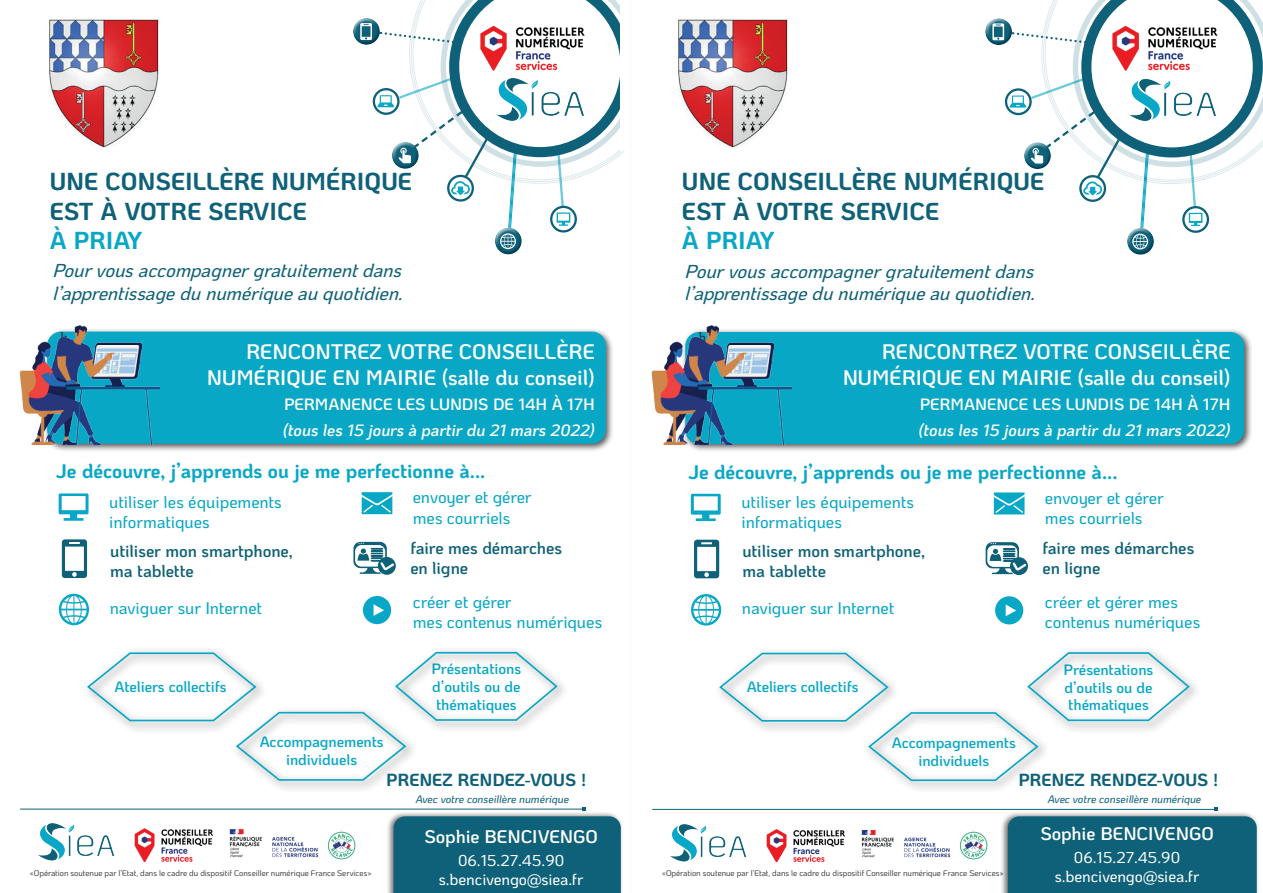
<style>
.page{position:relative;width:1263px;height:893px;background:#fff}
.page>*{position:absolute;margin:0;border:0;box-sizing:border-box;transform-origin:0 0}
.t1{font:700 24.6px/29.4px "Ko Ho";color:#0e6178}
.t2{font:700 24.6px "Ko Ho";color:#09a7c6}
.t3{font:600 21px/25.7px "Ko Ho";color:#fff;text-align:right}
.t4{font:700 19.5px "Ko Ho";letter-spacing:-.005em;color:#09a7c6}
.t5{font:italic 500 18.75px/22.5px "Ko Ho";color:#0e6178}
.t6{font:600 18.3px "Ko Ho";color:#fff}
.t7{font:700 17.55px "Ko Ho";color:#0e6178}
.t8{font:500 16.8px/20.1px "Ko Ho";letter-spacing:-.005em;color:#09a7c6}
.t9{font:600 16.8px/20.1px "Ko Ho";letter-spacing:-.005em;color:#0e6178}
.t10{font:italic 600 16.35px "Ko Ho";letter-spacing:-.005em;color:#fff}
.t11{font:600 16.35px "Ko Ho";color:#fff}
.t12{font:500 15.75px/18.9px "Ko Ho";color:#fff;text-align:center}
.t13{font:600 15px/18px "Ko Ho";letter-spacing:-.005em;color:#09a7c6;text-align:center}
.t14{font:13.95px "Minion Pro";color:#231f20}
.t15{font:italic 500 10.65px "Ko Ho";letter-spacing:-.005em;color:#0e6178}
.t16{font:8.25px "Ko Ho";letter-spacing:-.005em;color:#231f20}
</style>
<div class="page">
<div style="left:351px;top:17px;width:30px;height:23px;background:#fff;opacity:.75"></div>
<div style="left:351px;top:22px;width:30px;height:25px;background:#22859c;opacity:.75"></div>
<div style="left:493px;top:232px;width:30px;height:25px;background:#22859c;opacity:.75"></div>
<svg style="left:360px;top:17px;width:217px;height:232px"></svg>
<svg style="left:413px;top:0;width:212px;height:180px"></svg>
<img style="left:495px;top:72px;width:90px;height:54px">
<div style="left:232px;top:706px;width:185px;height:87px;background:#231f20;opacity:.75"></div>
<svg style="left:87px;top:650px;width:472px;height:132px"></svg>
<svg style="left:59px;top:493px;width:30px;height:28px"></svg>
<svg style="left:59px;top:594px;width:30px;height:31px"></svg>
<svg style="left:62px;top:539px;width:25px;height:39px"></svg>
<svg style="left:353px;top:542px;width:34px;height:26px"></svg>
<svg style="left:355px;top:545px;width:30px;height:22px"></svg>
<svg style="left:378px;top:557px;width:18px;height:18px"></svg>
<svg style="left:357px;top:543px;width:37px;height:31px"></svg>
<svg style="left:362px;top:492px;width:30px;height:22px"></svg>
<div style="left:43px;top:328px;width:571px;height:124px;background:#231f20;opacity:.75"></div>
<div style="left:47px;top:332px;width:559px;height:112px;background:#09a7c6;border-radius:14px"></div>
<svg style="left:363px;top:596px;width:28px;height:28px"></svg>
<img style="left:19px;top:325px;width:140px;height:119px">
<div style="left:386px;top:811px;width:237px;height:82px;background:#231f20;opacity:.59"></div>
<img style="left:134px;top:828px;width:80px;height:35px">
<img style="left:38px;top:823px;width:77px;height:38px">
<img style="left:229px;top:829px;width:90px;height:29px">
<img style="left:328px;top:831px;width:28px;height:29px">
<hr style="left:20px;top:809px;width:564px;height:1px;background:#0e6178">
<svg style="left:393px;top:807px;width:228px;height:86px;background:#256f83"></svg>
<div style="left:621px;top:0;width:638px;height:150px;background:#fff"></div>
<div style="left:983px;top:17px;width:30px;height:23px;background:#fff;opacity:.75"></div>
<div style="left:983px;top:22px;width:30px;height:25px;background:#22859c;opacity:.75"></div>
<div style="left:1005px;top:88px;width:27px;height:27px;border:2px solid #0e6178;border-radius:50%"></div>
<div style="left:1125px;top:232px;width:30px;height:25px;background:#22859c;opacity:.75"></div>
<svg style="left:992px;top:23px;width:12px;height:17px"></svg>
<svg style="left:1010px;top:0;width:253px;height:249px"></svg>
<img style="left:1127px;top:72px;width:90px;height:54px">
<div style="left:864px;top:706px;width:185px;height:88px;background:#231f20;opacity:.75"></div>
<svg style="left:719px;top:651px;width:472px;height:131px"></svg>
<svg style="left:691px;top:494px;width:30px;height:27px"></svg>
<svg style="left:691px;top:594px;width:30px;height:32px"></svg>
<svg style="left:694px;top:540px;width:25px;height:38px"></svg>
<div style="left:986px;top:542px;width:33px;height:26px;background:#0f6178;border-radius:7px"></div>
<svg style="left:987px;top:545px;width:30px;height:22px"></svg>
<svg style="left:1010px;top:557px;width:18px;height:18px"></svg>
<svg style="left:990px;top:543px;width:36px;height:31px"></svg>
<svg style="left:994px;top:492px;width:30px;height:22px"></svg>
<div style="left:681px;top:328px;width:571px;height:124px;background:#231f20;opacity:.75"></div>
<div style="left:685px;top:332px;width:559px;height:112px;background:#09a7c6;border-radius:14px"></div>
<svg style="left:995px;top:596px;width:28px;height:28px"></svg>
<img style="left:608px;top:326px;width:183px;height:118px">
<div style="left:1000px;top:811px;width:259px;height:82px;background:#231f20;opacity:.59"></div>
<img style="left:766px;top:829px;width:80px;height:34px">
<img style="left:670px;top:824px;width:77px;height:38px">
<img style="left:861px;top:830px;width:90px;height:28px">
<img style="left:960px;top:831px;width:28px;height:29px">
<hr style="left:652px;top:809px;width:564px;height:1px;background:#0e6178">
<svg style="left:1008px;top:807px;width:249px;height:86px;background:#246f83"></svg>
<hr style="left:630px;top:0;width:1px;height:893px;background:#fafafa">
<img style="left:50px;top:19px;width:109px;height:129px">
<img style="left:679px;top:19px;width:108px;height:129px">
<h1 class="t1" style="left:50px;top:167px;width:364px">UNE CONSEILLÈRE NUMÉRIQUE<br>EST À VOTRE SERVICE</h1>
<h1 class="t2" style="left:50px;top:220px;width:94px">À PRIAY</h1>
<h1 class="t1" style="left:682px;top:167px;width:364px">UNE CONSEILLÈRE NUMÉRIQUE<br>EST À VOTRE SERVICE</h1>
<h1 class="t2" style="left:682px;top:220px;width:94px">À PRIAY</h1>
<p class="t5" style="left:52px;top:260px;width:360px">Pourvousaccompagnergratuitementdans l’apprentissagedunumériqueauquotidien.</p>
<p class="t5" style="left:684px;top:260px;width:360px">Pourvousaccompagnergratuitementdans l’apprentissagedunumériqueauquotidien.</p>
<p class="t14" style="left:61px;top:328px;width:9px">h</p>
<p class="t3" style="left:207px;top:339px;width:389px">RENCONTREZ VOTRE CONSEILLÈRE<br>NUMÉRIQUE EN MAIRIE (salle du conseil)</p>
<p class="t11" style="left:284px;top:391px;width:312px">PERMANENCE LES LUNDIS DE 14H À 17H</p>
<p class="t10" style="left:283px;top:417px;width:313px">(tous les 15 jours à partir du 21 mars 2022)</p>
<p class="t14" style="left:699px;top:328px;width:9px">h</p>
<p class="t3" style="left:843px;top:339px;width:389px">RENCONTREZ VOTRE CONSEILLÈRE<br>NUMÉRIQUE EN MAIRIE (salle du conseil)</p>
<p class="t11" style="left:920px;top:391px;width:312px">PERMANENCE LES LUNDIS DE 14H À 17H</p>
<p class="t10" style="left:919px;top:417px;width:313px">(tous les 15 jours à partir du 21 mars 2022)</p>
<p class="t4" style="left:56px;top:455px;width:431px">Je découvre, j’apprends ou je me perfectionne à...</p>
<p class="t4" style="left:688px;top:455px;width:431px">Je découvre, j’apprends ou je me perfectionne à...</p>
<p class="t8" style="left:109px;top:492px;width:174px">utiliser les équipements informatiques</p>
<p class="t8" style="left:413px;top:488px;width:120px">envoyer et gérer mes courriels</p>
<p class="t8" style="left:741px;top:492px;width:174px">utiliser les équipements informatiques</p>
<p class="t8" style="left:1045px;top:488px;width:120px">envoyer et gérer mes courriels</p>
<p class="t9" style="left:110px;top:541px;width:184px">utiliser mon smartphone, ma tablette</p>
<p class="t8" style="left:110px;top:598px;width:154px">naviguer sur Internet</p>
<p class="t9" style="left:410px;top:538px;width:153px">faire mes démarches en ligne</p>
<p class="t8" style="left:413px;top:592px;width:191px">créer et gérer<br>mes contenus numériques</p>
<p class="t9" style="left:742px;top:541px;width:184px">utiliser mon smartphone, ma tablette</p>
<p class="t8" style="left:742px;top:598px;width:154px">naviguer sur Internet</p>
<p class="t9" style="left:1042px;top:538px;width:153px">faire mes démarches en ligne</p>
<p class="t8" style="left:1045px;top:592px;width:157px">créer et gérer mes contenus numériques</p>
<p class="t13" style="left:115px;top:678px;width:113px">Ateliers collectifs</p>
<p class="t13" style="left:431px;top:660px;width:91px;text-align:justify">Présentations d’outils ou de thématiques</p>
<p class="t13" style="left:747px;top:678px;width:113px">Ateliers collectifs</p>
<p class="t13" style="left:1064px;top:660px;width:91px;text-align:justify">Présentations d’outils ou de thématiques</p>
<p class="t13" style="left:260px;top:733px;width:125px">Accompagnements individuels</p>
<p class="t13" style="left:892px;top:733px;width:125px">Accompagnements individuels</p>
<p class="t7" style="left:386px;top:765px;width:202px">PRENEZ RENDEZ-VOUS !</p>
<p class="t15" style="left:416px;top:790px;width:155px">Avec votre conseillère numérique</p>
<p class="t7" style="left:1018px;top:765px;width:202px">PRENEZ RENDEZ-VOUS !</p>
<p class="t15" style="left:1048px;top:791px;width:155px">Avec votre conseillère numérique</p>
<p class="t16" style="left:30px;top:866px;width:344px">«Opération soutenue par l’Etat, dans le cadre du dispositif Conseiller numérique France Services»</p>
<p class="t6" style="left:424px;top:821px;width:175px">Sophie BENCIVENGO</p>
<p class="t12" style="left:439px;top:852px;width:146px">06.15.27.45.90 s.bencivengo@siea.fr</p>
<p class="t16" style="left:662px;top:866px;width:344px">«Opération soutenue par l’Etat, dans le cadre du dispositif Conseiller numérique France Services»</p>
<p class="t6" style="left:1040px;top:818px;width:175px">Sophie BENCIVENGO</p>
<p class="t12" style="left:1055px;top:849px;width:146px">06.15.27.45.90 s.bencivengo@siea.fr</p>
</div>
